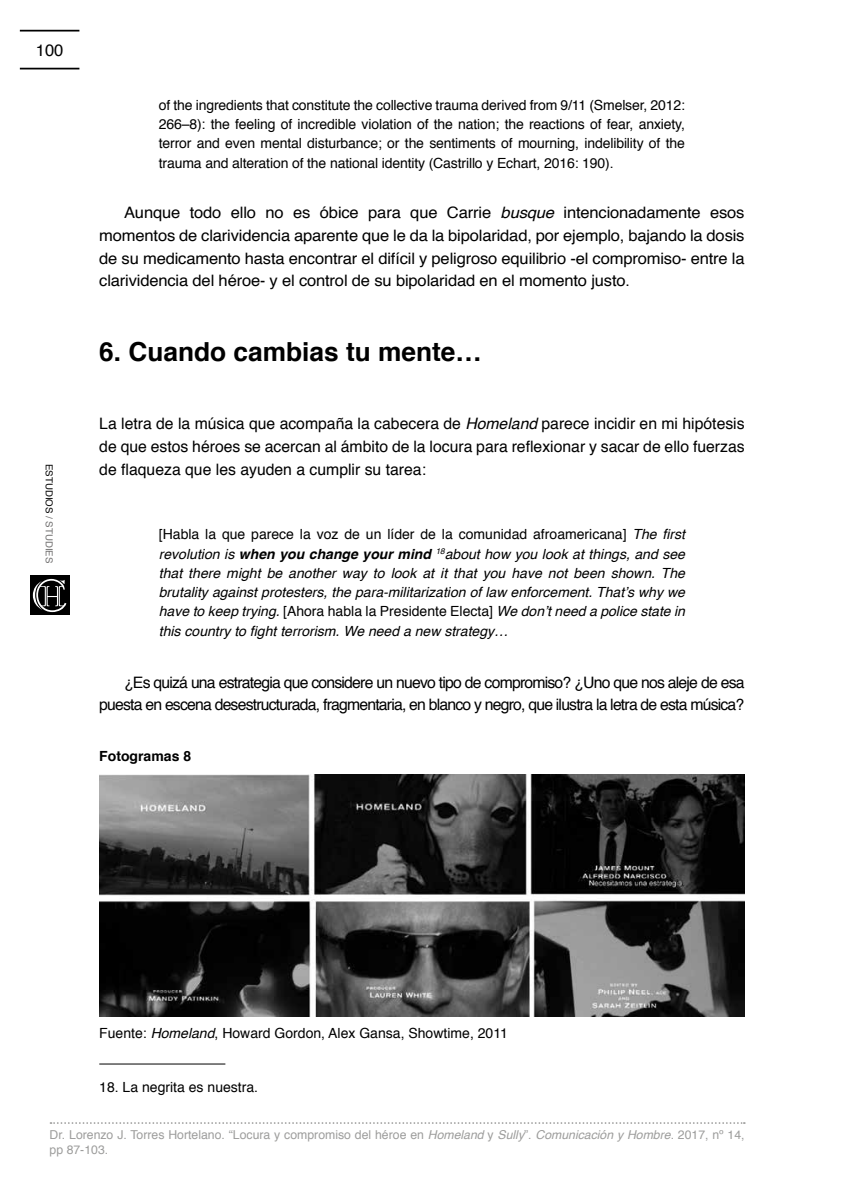
<style>
.page{position:relative;width:844px;height:1191px;background:#fff}
.page>*{position:absolute;margin:0;border:0;box-sizing:border-box;transform-origin:0 0}
.t1{font:700 26.25px "Helvetica";color:#000}
.t2{font:16.62px "Helvetica";color:#000}
.t3{font:15.75px/22.8px "Helvetica";letter-spacing:-.05em;color:#000;text-align:justify}
.t4{font:15.75px/22.8px "Helvetica";letter-spacing:-.05em;color:#000;text-align:justify;scale:1.05 1}
.t5{font:italic 14px/19.2px "Helvetica";color:#000;text-align:justify}
.t6{font:14px/19.2px "Helvetica";color:#000;text-align:justify}
.t7{font:700 14px "Helvetica";color:#000}
.t8{font:12.25px/14.7px "Helvetica";color:#9d9d9c}
.t9{font:9.62px "Helvetica";color:#000}
.s1{color:#706f6f}
.s2{font-style:italic}
.s3{font-style:normal}
.s4{font-weight:700}
</style>
<div class="page">
<hr style="left:20px;top:68px;width:59px;height:1px;background:#000">
<hr style="left:20px;top:30px;width:59px;height:2px;background:#000">
<div style="left:30px;top:575px;width:39px;height:40px;background:#000"></div>
<svg style="left:33px;top:579px;width:33px;height:33px"></svg>
<svg style="left:50px;top:1122px;width:694px;height:2px"></svg>
<hr style="left:99px;top:1063px;width:126px;height:1px;background:#000">
<img style="left:99px;top:774px;width:645px;height:242px">
<p class="t2" style="left:36px;top:37px;width:29px">100</p>
<p class="t9" style="left:57px;top:464px;width:101px;rotate:90deg">ESTUDIOS <span class="s1">/ STUDIES</span></p>
<p class="t6" style="left:159px;top:96px;width:527px">of the ingredients that constitute the collective trauma derived from 9/11 (Smelser, 2012:<br>266–8): the feeling of incredible violation of the nation; the reactions of fear, anxiety, terror and even mental disturbance; or the sentiments of mourning, indelibility of the trauma and alteration of the national identity (Castrillo y Echart, 2016: 190).</p>
<p class="t4" style="left:99px;top:202px;width:616px;text-indent:25px">Aunque todo ello no es óbice para que Carrie <span class="s2">busque</span> intencionadamente esos momentos de clarividencia aparente que le da la bipolaridad, por ejemplo, bajando la dosis de su medicamento hasta encontrar el difícil y peligroso equilibrio ‒el compromiso‒ entre la clarividencia del héroe‒ y el control de su bipolaridad en el momento justo.</p>
<h1 class="t1" style="left:99px;top:330px;width:384px">6. Cuando cambias tu mente…</h1>
<p class="t3" style="left:99px;top:413px;width:646px">La letra de la música que acompaña la cabecera de <span class="s2">Homeland</span> parece incidir en mi hipótesis de que estos héroes se acercan al ámbito de la locura para reflexionar y sacar de ello fuerzas de flaqueza que les ayuden a cumplir su tarea:</p>
<p class="t5" style="left:159px;top:525px;width:527px"><span class="s3">[Habla la que parece la voz de un líder de la comunidad afroamericana]</span> The first revolution is <span class="s4">when you change your mind</span> <sup>18</sup>about how you look at things, and see that there might be another way to look at it that you have not been shown. The brutality against protesters, the para-militarization of law enforcement. That’s why we have to keep trying. <span class="s3">[Ahora habla la Presidente Electa]</span> We don’t need a police state in this country to fight terrorism. We need a new strategy…</p>
<p class="t3" style="left:99px;top:671px;width:646px;text-align:right">¿Es quizá una estrategia que considere un nuevo tipo de compromiso? ¿Uno que nos aleje de esa puesta en escena desestructurada, fragmentaria, en blanco y negro, que ilustra la letra de esta música?</p>
<p class="t7" style="left:99px;top:744px;width:93px">Fotogramas 8</p>
<p class="t6" style="left:99px;top:1024px;width:410px">Fuente: <span class="s2">Homeland</span>, Howard Gordon, Alex Gansa, Showtime, 2011</p>
<p class="t6" style="left:99px;top:1077px;width:160px">18. La negrita es nuestra.</p>
<p class="t8" style="left:50px;top:1127px;width:696px">Dr. Lorenzo J. Torres Hortelano. “Locura y compromiso del héroe en <span class="s2">Homeland</span> y <span class="s2">Sully</span>”. <span class="s2">Comunicación y Hombre</span>. 2017, nº 14, pp 87-103.</p>
</div>
